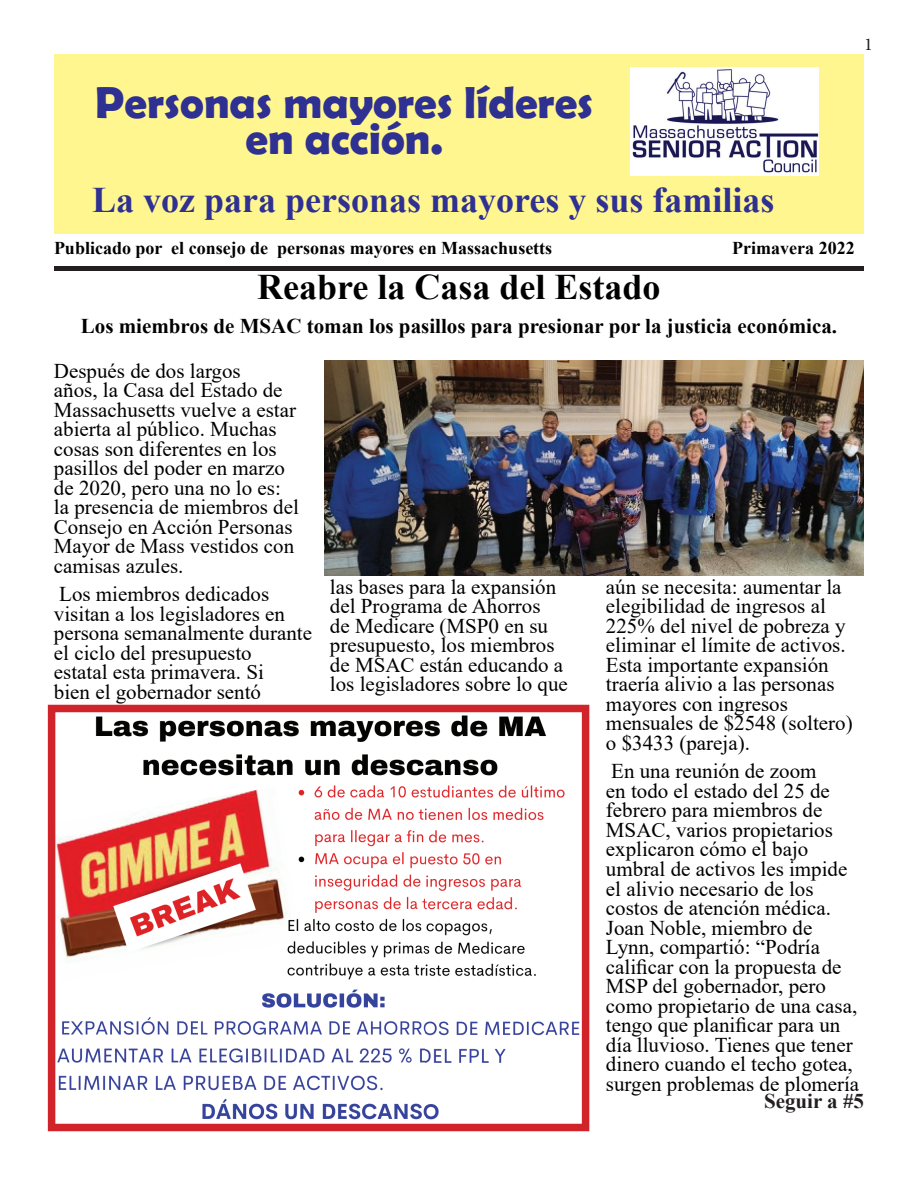
<style>
.page{position:relative;width:918px;height:1188px;background:#fff}
.page>*{position:absolute;margin:0;border:0;box-sizing:border-box;transform-origin:0 0}
.t1{font:700 45px/36px "Berlin Sans FB Demi";color:#2e3092;text-align:center}
.t2{font:700 36px "Times New Roman";color:#2e3092}
.t3{font:700 36px "Times New Roman";color:#000}
.t4{font:21px/19.5px "Times New Roman";color:#000}
.t5{font:700 21px "Times New Roman";color:#000}
.t6{font:700 21px "Times New Roman";color:#231f20}
.t7{font:700 18px "Times New Roman";color:#000}
.t8{font:18px "Minion Pro";color:#231f20}
</style>
<div class="page">
<div style="left:54px;top:54px;width:810px;height:180px;background:#fff690"></div>
<hr style="left:54px;top:266px;width:809px;height:4px;background:#231f20">
<img style="left:324px;top:360px;width:540px;height:216px">
<svg style="left:48px;top:705px;width:541px;height:426px"></svg>
<img style="left:630px;top:68px;width:189px;height:107px">
<p class="t8" style="left:864px;top:33px;width:10px">1</p>
<h1 class="t1" style="left:95px;top:84px;width:500px">Personas mayores líderes en acción.</h1>
<h2 class="t2" style="left:92px;top:174px;width:684px">La voz para personas mayores y sus familias</h2>
<p class="t7" style="left:54px;top:235px;width:500px">Publicado por el consejo de personas mayores en Massachusetts</p>
<p class="t7" style="left:732px;top:235px;width:124px">Primavera 2022</p>
<h2 class="t3" style="left:257px;top:261px;width:405px">Reabre la Casa del Estado</h2>
<p class="t5" style="left:81px;top:311px;width:758px">Los miembros de MSAC toman los pasillos para presionar por la justicia económica.</p>
<p class="t4" style="left:54px;top:360px;width:246px">Después de dos largos<br>años, la Casa del Estado de<br>Massachusetts vuelve a estar abierta al público. Muchas cosas son diferentes en los pasillos del poder en marzo de 2020, pero una no lo es: la presencia de miembros del<br>Consejo en Acción Personas<br>Mayor de Mass vestidos con camisas azules.</p>
<p class="t4" style="left:54px;top:584px;width:260px">Los miembros dedicados visitan a los legisladores en persona semanalmente durante el ciclo del presupuesto<br>estatal esta primavera. Si<br>bien el gobernador sentó</p>
<p class="t4" style="left:330px;top:576px;width:239px">las bases para la expansión del Programa de Ahorros<br>de Medicare (MSP0 en su presupuesto, los miembros de MSAC están educando a los legisladores sobre lo que</p>
<p class="t4" style="left:606px;top:576px;width:248px">aún se necesita: aumentar la elegibilidad de ingresos al<br>225% del nivel de pobreza y eliminar el límite de activos.<br>Esta importante expansión traería alivio a las personas mayores con ingresos mensuales de $2548 (soltero) o $3433 (pareja).</p>
<p class="t4" style="left:606px;top:761px;width:255px">En una reunión de zoom<br>en todo el estado del 25 de febrero para miembros de<br>MSAC, varios propietarios explicaron cómo el bajo umbral de activos les impide el alivio necesario de los costos de atención médica.<br>Joan Noble, miembro de<br>Lynn, compartió: “Podría calificar con la propuesta de<br>MSP del gobernador, pero como propietario de una casa, tengo que planificar para un día lluvioso. Tienes que tener dinero cuando el techo gotea, surgen problemas de plomería</p>
<p class="t6" style="left:764px;top:1086px;width:101px">Seguir a #5</p>
</div>
